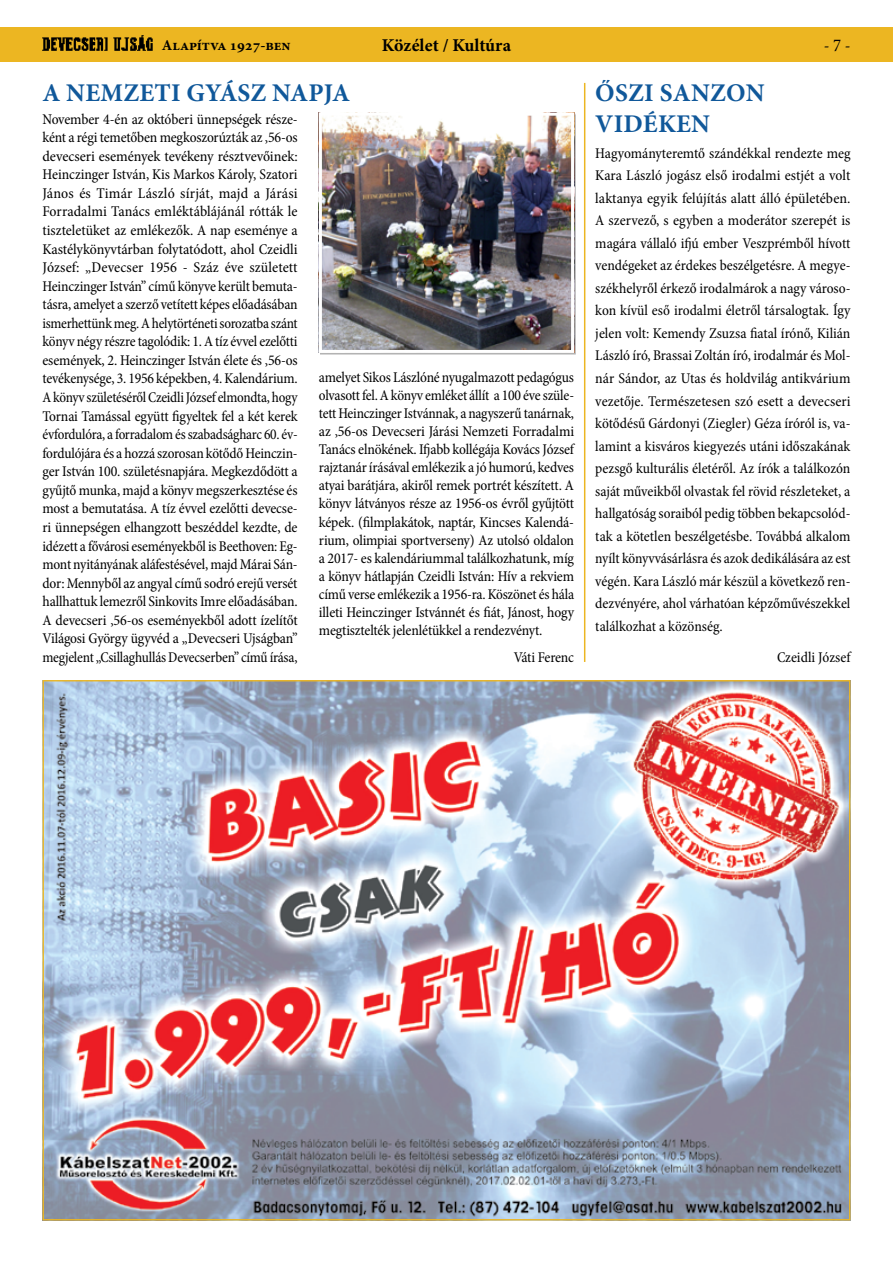
<style>
.page{position:relative;width:893px;height:1263px;background:#fff}
.page>*{position:absolute;margin:0;border:0;box-sizing:border-box;transform-origin:0 0}
.t1{font:700 25.5px/30.6px "Minion Pro";letter-spacing:.01em;color:#10589a}
.t2{font:700 18px "Minion Pro";color:#000}
.t3{font:condensed 18px "Minion Pro";color:#000}
.t4{font:condensed 15px/18.6px "Minion Pro";letter-spacing:-.01em;color:#000;text-align:justify}
.t5{font:700 15px "Minion Pro";letter-spacing:-.01em;color:#000}
</style>
<div class="page">
<div style="left:0;top:28px;width:893px;height:34px;background:#ecb622"></div>
<img style="left:43px;top:35px;width:110px;height:16px">
<hr style="left:584px;top:83px;width:1px;height:579px;background:#ecb622">
<img style="left:323px;top:117px;width:247px;height:232px">
<div style="left:319px;top:113px;width:255px;height:240px;border:3px solid #fff"></div>
<img style="left:45px;top:682px;width:803px;height:536px">
<p class="t5" style="left:162px;top:34px;width:130px">ALAPÍTVA 1927-BEN</p>
<p class="t2" style="left:382px;top:33px;width:131px">KÖZÉLET / KULTÚRA</p>
<p class="t3" style="left:824px;top:33px;width:28px">- 7 -</p>
<h1 class="t1" style="left:43px;top:78px;width:307px">A NEMZETI GYÁSZ NAPJA</h1>
<h1 class="t1" style="left:595px;top:78px;width:171px">ŐSZI SANZON<br>VIDÉKEN</h1>
<p class="t4" style="left:43px;top:110px;width:257px">November 4-én az októberi ünnepségek része&shy;ként a régi temetőben megkoszorúzták az ‚56-os devecseri események tevékeny résztvevőinek:<br>Heinczinger István, Kis Markos Károly, Szatori János és Timár László sírját, majd a Járási Forradalmi Tanács emléktáblájánál rótták le tiszteletüket az emlékezők. A nap eseménye a Kastélykönyvtárban folytatódott, ahol Czeidli József: „Devecser 1956 - Száz éve született Heinczinger István” című könyve került bemuta&shy;tásra, amelyet a szerző vetített képes előadásában ismerhettünk meg. A helytörténeti sorozatba szánt könyv négy részre tagolódik: 1. A tíz évvel ezelőtti események, 2. Heinczinger István élete és ‚56-os tevékenysége, 3. 1956 képekben, 4. Kalendárium.<br>A könyv születéséről Czeidli József elmondta, hogy Tornai Tamással együtt figyeltek fel a két kerek évfordulóra, a forradalom és szabadságharc 60. év&shy;fordulójára és a hozzá szorosan kötődő Heinczin&shy;ger István 100. születésnapjára. Megkezdődött a gyűjtő munka, majd a könyv megszerkesztése és most a bemutatása. A tíz évvel ezelőtti devecse&shy;ri ünnepségen elhangzott beszéddel kezdte, de idézett a fővárosi eseményekből is Beethoven: Eg&shy;mont nyitányának aláfestésével, majd Márai Sán&shy;dor: Mennyből az angyal című sodró erejű versét hallhattuk lemezről Sinkovits Imre előadásában.<br>A devecseri ‚56-os eseményekből adott ízelítőt Világosi György ügyvéd a „Devecseri Ujságban” megjelent „Csillaghullás Devecserben” című írása,</p>
<p class="t4" style="left:595px;top:142px;width:257px;line-height:22.5px">Hagyományteremtő szándékkal rendezte meg Kara László jogász első irodalmi estjét a volt laktanya egyik felújítás alatt álló épületében.<br>A szervező, s egyben a moderátor szerepét is magára vállaló ifjú ember Veszprémből hívott vendégeket az érdekes beszélgetésre. A megye&shy;székhelyről érkező irodalmárok a nagy városo&shy;kon kívül eső irodalmi életről társalogtak. Így jelen volt: Kemendy Zsuzsa fiatal írónő, Kilián László író, Brassai Zoltán író, irodalmár és Mol&shy;nár Sándor, az Utas és holdvilág antikvárium vezetője. Természetesen szó esett a devecseri kötődésű Gárdonyi (Ziegler) Géza íróról is, va&shy;lamint a kisváros kiegyezés utáni időszakának pezsgő kulturális életéről. Az írók a találkozón saját műveikből olvastak fel rövid részleteket, a hallgatóság soraiból pedig többen bekapcsolód&shy;tak a kötetlen beszélgetésbe. Továbbá alkalom nyílt könyvvásárlásra és azok dedikálására az est végén. Kara László már készül a következő ren&shy;dezvényére, ahol várhatóan képzőművészekkel találkozhat a közönség.</p>
<p class="t4" style="left:777px;top:648px;width:75px">Czeidli József</p>
<p class="t4" style="left:319px;top:368px;width:257px;line-height:18.1px">amelyet Sikos Lászlóné nyugalmazott pedagógus olvasott fel. A könyv emléket állít a 100 éve szüle&shy;tett Heinczinger Istvánnak, a nagyszerű tanárnak, az ‚56-os Devecseri Járási Nemzeti Forradalmi Tanács elnökének. Ifjabb kollégája Kovács József rajztanár írásával emlékezik a jó humorú, kedves atyai barátjára, akiről remek portrét készített. A könyv látványos része az 1956-os évről gyűjtött képek. (filmplakátok, naptár, Kincses Kalendá&shy;rium, olimpiai sportverseny) Az utolsó oldalon a 2017- es kalendáriummal találkozhatunk, míg a könyv hátlapján Czeidli István: Hív a rekviem című verse emlékezik a 1956-ra. Köszönet és hála illeti Heinczinger Istvánnét és fiát, Jánost, hogy megtisztelték jelenlétükkel a rendezvényt.</p>
<p class="t4" style="left:514px;top:648px;width:62px">Váti Ferenc</p>
</div>
